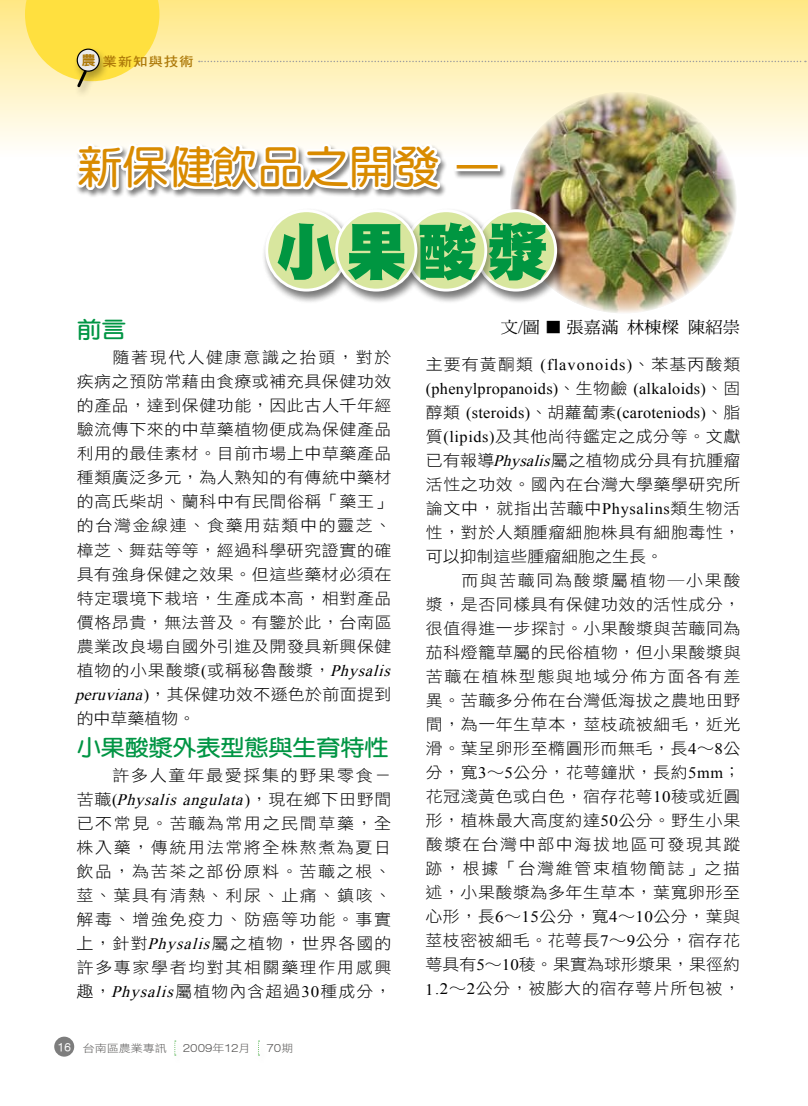
<style>
.page{position:relative;width:808px;height:1106px;background:#fff}
.page>*{position:absolute;margin:0;border:0;box-sizing:border-box;transform-origin:0 0}
.t1{font:61.35px "DF Hei Std W12";color:#009641}
.t2{font:45px "DF Yuan Std W7";letter-spacing:.005em;color:#d98b00}
.t3{font:700 22.35px "AR Yuan B5";letter-spacing:-.01em;color:#009544;scale:1.08 1}
.t4{font:700 22.35px "AR Yuan B5";letter-spacing:-.01em;color:#009544;scale:1.11 1}
.t5{font:16.35px "DF Ming Std W5";letter-spacing:.005em;color:#000;scale:1.05 1}
.t6{font:15.9px/24px "DF Hei Std W3";letter-spacing:.03em;color:#000;text-align:justify;scale:1.06 1}
.t7{font:15.9px/24px "Times New Roman";letter-spacing:.02em;color:#000}
.t8{font:italic 15.9px "Times New Roman";color:#000}
.t9{font:15.9px "DF Hei Std W3";letter-spacing:.065em;color:#000;scale:1.06 1}
.t10{font:15.9px "DF Hei Std W3";letter-spacing:.105em;color:#000;scale:1.06 1}
.t11{font:12.9px "DF Hei Std W7";letter-spacing:.05em;color:#ad7909;scale:1.14 1}
.t12{font:10.5px "DF Hei Std W3";color:#595857;scale:1.14 1}
.t13{font:700 10.5px "ARR Gothic 1";color:#fff}
.t14{font:500 10.2px "AR Gothic 1";color:#595857;scale:1.19 1}
.s1{font-family:"DF Hei Std W9";font-size:13.5px}
.s2{font-family:"Times New Roman"}
.s3{font-family:"Times New Roman";font-style:italic}
.s4{font-family:"DF Hei Std W3";font-style:normal}
.s5{font-style:normal}
.s6{font-family:"DF Hei Std W3";font-weight:400;font-size:10.5px}
.s7{font-family:"DF Ming Std W3"}
.s8{font-family:"DF Hei Std W3"}
</style>
<div class="page">
<div style="left:0;top:0;width:808px;height:156px;background:linear-gradient(to bottom,#ffe783,#fffefc)"></div>
<div style="left:73px;top:68px;width:22px;height:30px;background:#fdf3ca"></div>
<svg style="left:25px;top:0;width:134px;height:90px;background:#fae162"></svg>
<svg style="left:199px;top:61px;width:607px;height:1px"></svg>
<div style="left:54px;top:1036px;width:20px;height:20px;background:#7d7d7d;border-radius:50%"></div>
<svg style="left:258px;top:1040px;width:1px;height:15px"></svg>
<svg style="left:174px;top:1040px;width:2px;height:15px"></svg>
<img style="left:510px;top:92px;width:227px;height:221px">
<div style="left:75px;top:143px;width:432px;height:55px;background:#000;opacity:.5"></div>
<svg style="left:74px;top:140px;width:369px;height:58px"></svg>
<div style="left:261px;top:207px;width:96px;height:96px;background:#000;opacity:.32"></div>
<div style="left:267px;top:211px;width:79px;height:79px;background:#d8e69e;border-radius:50%"></div>
<div style="left:265px;top:209px;width:82px;height:82px;border:3px solid #fff;border-radius:50%"></div>
<div style="left:470px;top:207px;width:97px;height:96px;background:#000;opacity:.32"></div>
<div style="left:476px;top:211px;width:80px;height:79px;background:#d8e69e;border-radius:50%"></div>
<div style="left:475px;top:209px;width:82px;height:82px;border:3px solid #fff;border-radius:50%"></div>
<div style="left:401px;top:207px;width:96px;height:96px;background:#000;opacity:.32"></div>
<div style="left:406px;top:211px;width:80px;height:79px;background:#d8e69e;border-radius:50%"></div>
<div style="left:405px;top:209px;width:82px;height:82px;border:3px solid #fff;border-radius:50%"></div>
<div style="left:331px;top:207px;width:96px;height:96px;background:#000;opacity:.32"></div>
<div style="left:337px;top:211px;width:79px;height:79px;background:#d8e69e;border-radius:50%"></div>
<div style="left:335px;top:209px;width:82px;height:82px;border:3px solid #fff;border-radius:50%"></div>
<p class="t11" style="left:81px;top:54px;width:100px"><span class="s1">農</span>業新知與技術</p>
<h2 class="t2" style="left:78px;top:143px;width:424px">新保健飲品之開發 —</h2>
<h1 class="t1" style="left:276px;top:219px;width:274px">小果酸漿</h1>
<h3 class="t4" style="left:77px;top:318px;width:46px">前言</h3>
<p class="t6" style="left:75px;top:345px;width:304px;text-align:left;text-indent:37px">隨著現代人健康意識之抬頭，對於疾病之預防常藉由食療或補充具保健功效的產品，達到保健功能，因此古人千年經驗流傳下來的中草藥植物便成為保健產品利用的最佳素材。目前市場上中草藥產品種類廣泛多元，為人熟知的有傳統中藥材的高氏柴胡、蘭科中有民間俗稱「藥王」的台灣金線連、食藥用菇類中的靈芝、樟芝、舞菇等等，經過科學研究證實的確具有強身保健之效果。但這些藥材必須在特定環境下栽培，生產成本高，相對產品價格昂貴，無法普及。有鑒於此，台南區農業改良場自國外引進及開發具新興保健植物的小果酸漿<span class="s2">(</span>或稱秘魯酸漿，<span class="s3">Physalis peruviana</span><span class="s2">)</span>，其保健功效不遜色於前面提到的中草藥植物。</p>
<h3 class="t3" style="left:77px;top:736px;width:290px">小果酸漿外表型態與生育特性</h3>
<p class="t10" style="left:112px;top:767px;width:265px">許多人童年最愛採集的野果零食－</p>
<p class="t8" style="left:77px;top:789px;width:316px"><span class="s4">苦蘵</span> <span class="s5">(</span>Physalis angulata<span class="s5">)</span> <span class="s4">，現在鄉下田野間</span></p>
<p class="t6" style="left:76px;top:811px;width:299px">已不常見。苦蘵為常用之民間草藥，全株入藥，傳統用法常將全株熬煮為夏日飲品，為苦茶之部份原料。苦蘵之根、莖、葉具有清熱、利尿、止痛、鎮咳、解毒、增強免疫力、防癌等功能。事實上，針對<span class="s3">Physalis</span>屬之植物，世界各國的許多專家學者均對其相關藥理作用感興趣，<span class="s3">Physalis</span>屬植物內含超過<span class="s2">30</span>種成分，</p>
<p class="t13" style="left:58px;top:1042px;width:15px">16</p>
<p class="t12" style="left:83px;top:1042px;width:75px">台南區農業專訊</p>
<p class="t14" style="left:183px;top:1043px;width:59px">2009<span class="s6">年</span>12<span class="s6">月</span></p>
<p class="t14" style="left:266px;top:1043px;width:24px">70<span class="s6">期</span></p>
<p class="t5" style="left:501px;top:318px;width:229px">文<span class="s2">/</span>圖 <span class="s7">■</span> 張嘉滿林棟樑陳紹崇</p>
<p class="t9" style="left:426px;top:356px;width:298px">主要有黃酮類 <span class="s2">(flavonoids)</span>、苯基丙酸類</p>
<p class="t7" style="left:426px;top:376px;width:316px">(phenylpropanoids)<span class="s8">、生物鹼</span> (alkaloids)<span class="s8">、固醇類</span> (steroids)<span class="s8">、胡蘿蔔素</span>(caroteniods)<span class="s8">、脂</span></p>
<p class="t6" style="left:426px;top:424px;width:298px">質<span class="s2">(lipids)</span>及其他尚待鑑定之成分等。文獻已有報導<span class="s3">Physalis</span>屬之植物成分具有抗腫瘤活性之功效。國內在台灣大學藥學研究所論文中，就指出苦蘵中<span class="s2">Physalins</span>類生物活性，對於人類腫瘤細胞株具有細胞毒性，可以抑制這些腫瘤細胞之生長。</p>
<p class="t6" style="left:425px;top:568px;width:299px;text-indent:36px">而與苦蘵同為酸漿屬植物─小果酸漿，是否同樣具有保健功效的活性成分，很值得進一步探討。小果酸漿與苦蘵同為茄科燈籠草屬的民俗植物，但小果酸漿與苦蘵在植株型態與地域分佈方面各有差異。苦蘵多分佈在台灣低海拔之農地田野間，為一年生草本，莖枝疏被細毛，近光滑。葉呈卵形至橢圓形而無毛，長<span class="s2">4</span>∼<span class="s2">8</span>公分，寬<span class="s2">3</span>∼<span class="s2">5</span>公分，花萼鐘狀，長約<span class="s2">5mm</span>；花冠淺黃色或白色，宿存花萼<span class="s2">10</span>稜或近圓形，植株最大高度約達<span class="s2">50</span>公分。野生小果酸漿在台灣中部中海拔地區可發現其蹤跡，根據「台灣維管束植物簡誌」之描述，小果酸漿為多年生草本，葉寬卵形至心形，長<span class="s2">6</span>∼<span class="s2">15</span>公分，寬<span class="s2">4</span>∼<span class="s2">10</span>公分，葉與莖枝密被細毛。花萼長<span class="s2">7</span>∼<span class="s2">9</span>公分，宿存花萼具有<span class="s2">5</span>∼<span class="s2">10</span>稜。果實為球形漿果，果徑約<span class="s2">1.2</span>∼<span class="s2">2</span>公分，被膨大的宿存萼片所包被，</p>
</div>
